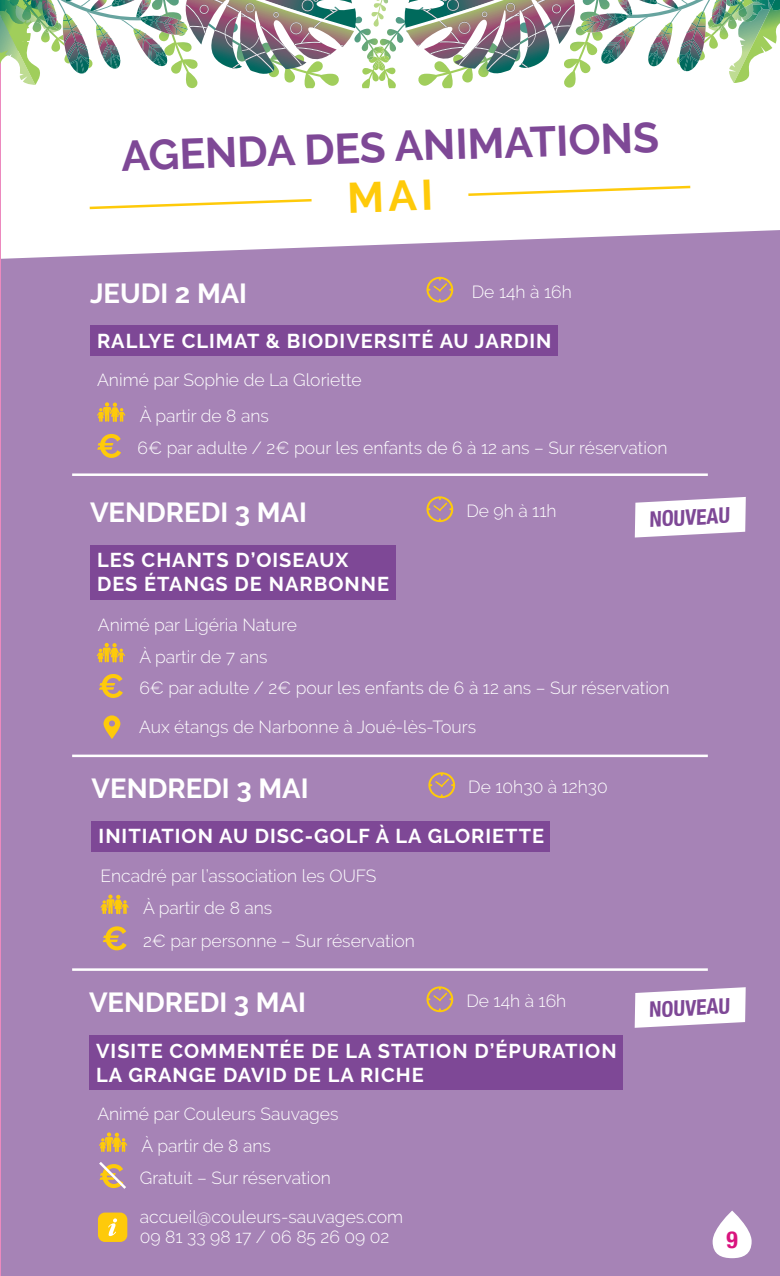
<style>
.page{position:relative;width:780px;height:1276px;background:#fff}
.page>*{position:absolute;margin:0;border:0;box-sizing:border-box;transform-origin:0 0}
.t1{font:700 42.5px "Raleway";color:#7e4896}
.DATE{font:700 27.5px "Raleway";color:#fff}
.t2{font:700 condensed 23.5px "Helvetica Neue";color:#d9147e}
.t3{font:700 condensed 21.5px "Helvetica Neue";color:#7e4896}
.TITRE_ANIMATION_CLAIR{font:700 20px "Raleway";letter-spacing:.05em;color:#fff}
.t4{font:300 17.5px "Raleway";color:#fff}
</style>
<div class="page">
<div style="left:1px;top:230px;width:779px;height:1046px;background:#a683b6"></div>
<hr style="left:0;top:0;width:1px;height:1276px;background:#ec89be">
<img style="left:362px;top:17px;width:41px;height:71px">
<img style="left:357px;top:16px;width:32px;height:69px">
<img style="left:368px;top:47px;width:21px;height:23px">
<img style="left:419px;top:83px;width:34px;height:5px">
<img style="left:564px;top:83px;width:11px;height:5px">
<img style="left:187px;top:85px;width:10px;height:3px">
<img style="left:403px;top:0;width:377px;height:83px">
<img style="left:0;top:0;width:357px;height:85px">
<img style="left:371px;top:0;width:17px;height:27px">
<svg style="left:426px;top:277px;width:27px;height:26px"></svg>
<div style="left:90px;top:326px;width:467px;height:30px;background:#7e4896"></div>
<svg style="left:97px;top:434px;width:24px;height:24px"></svg>
<svg style="left:97px;top:402px;width:28px;height:20px"></svg>
<hr style="left:72px;top:473px;width:635px;height:3px;background:#fff">
<svg style="left:428px;top:772px;width:27px;height:26px"></svg>
<div style="left:92px;top:821px;width:458px;height:30px;background:#7e4896"></div>
<svg style="left:100px;top:894px;width:29px;height:20px"></svg>
<svg style="left:103px;top:926px;width:23px;height:24px"></svg>
<div style="left:90px;top:545px;width:305px;height:31px;background:#7e4896"></div>
<div style="left:90px;top:569px;width:305px;height:31px;background:#7e4896"></div>
<svg style="left:426px;top:496px;width:27px;height:26px"></svg>
<svg style="left:634px;top:497px;width:111px;height:40px"></svg>
<svg style="left:97px;top:643px;width:28px;height:19px"></svg>
<svg style="left:103px;top:715px;width:17px;height:24px"></svg>
<svg style="left:99px;top:674px;width:24px;height:24px"></svg>
<hr style="left:72px;top:754px;width:635px;height:3px;background:#fff">
<hr style="left:72px;top:968px;width:635px;height:3px;background:#fff">
<svg style="left:426px;top:986px;width:27px;height:26px"></svg>
<div style="left:89px;top:1035px;width:533px;height:30px;background:#7e4896"></div>
<div style="left:89px;top:1059px;width:533px;height:30px;background:#7e4896"></div>
<svg style="left:99px;top:1132px;width:28px;height:20px"></svg>
<svg style="left:96px;top:1159px;width:33px;height:32px"></svg>
<div style="left:98px;top:1212px;width:29px;height:30px;background:#feca0a;border-radius:7px"></div>
<svg style="left:108px;top:1218px;width:9px;height:18px"></svg>
<svg style="left:634px;top:987px;width:111px;height:41px"></svg>
<svg style="left:712px;top:1210px;width:39px;height:48px"></svg>
<svg style="left:89px;top:185px;width:602px;height:25px"></svg>
<p class="t1" style="left:120px;top:132px;width:539px;rotate:-2deg">AGENDA DES ANIMATIONS</p>
<p class="DATE" style="left:90px;top:277px;width:159px">JEUDI 2 MAI</p>
<p class="TITRE_ANIMATION_CLAIR" style="left:97px;top:329px;width:456px">RALLYE CLIMAT &amp; BIODIVERSITÉ AU JARDIN</p>
<p class="t4" style="left:97px;top:370px;width:266px">Animé par Sophie de La Gloriette</p>
<p class="t4" style="left:472px;top:281px;width:101px">De 14h à 16h</p>
<p class="t4" style="left:140px;top:405px;width:131px">À partir de 8 ans</p>
<p class="t4" style="left:137px;top:438px;width:531px">6€ par adulte / 2€ pour les enfants de 6 à 12 ans – Sur réservation</p>
<p class="DATE" style="left:90px;top:497px;width:218px">VENDREDI 3 MAI</p>
<p class="TITRE_ANIMATION_CLAIR" style="left:97px;top:549px;width:252px">LES CHANTS D’OISEAUX</p>
<p class="TITRE_ANIMATION_CLAIR" style="left:97px;top:573px;width:293px">DES ÉTANGS DE NARBONNE</p>
<p class="t4" style="left:98px;top:614px;width:200px">Animé par Ligéria Nature</p>
<p class="t4" style="left:139px;top:646px;width:130px">À partir de 7 ans</p>
<p class="t4" style="left:466px;top:501px;width:92px">De 9h à 11h</p>
<p class="t3" style="left:648px;top:501px;width:82px;rotate:-3deg">NOUVEAU</p>
<p class="t4" style="left:139px;top:678px;width:531px">6€ par adulte / 2€ pour les enfants de 6 à 12 ans – Sur réservation</p>
<p class="t4" style="left:139px;top:716px;width:338px">Aux étangs de Narbonne à Joué-lès-Tours</p>
<p class="DATE" style="left:92px;top:773px;width:218px">VENDREDI 3 MAI</p>
<p class="TITRE_ANIMATION_CLAIR" style="left:99px;top:825px;width:447px">INITIATION AU DISC-GOLF À LA GLORIETTE</p>
<p class="t4" style="left:100px;top:865px;width:277px">Encadré par l’association les OUFS</p>
<p class="t4" style="left:143px;top:898px;width:131px">À partir de 8 ans</p>
<p class="t4" style="left:468px;top:777px;width:141px">De 10h30 à 12h30</p>
<p class="t4" style="left:143px;top:930px;width:273px">2€ par personne – Sur réservation</p>
<p class="DATE" style="left:89px;top:987px;width:218px">VENDREDI 3 MAI</p>
<p class="TITRE_ANIMATION_CLAIR" style="left:96px;top:1039px;width:522px">VISITE COMMENTÉE DE LA STATION D’ÉPURATION</p>
<p class="TITRE_ANIMATION_CLAIR" style="left:96px;top:1063px;width:329px">LA GRANGE DAVID DE LA RICHE</p>
<p class="t4" style="left:97px;top:1103px;width:242px">Animé par Couleurs Sauvages</p>
<p class="t4" style="left:142px;top:1135px;width:131px">À partir de 8 ans</p>
<p class="t4" style="left:466px;top:991px;width:101px">De 14h à 16h</p>
<p class="t4" style="left:140px;top:1168px;width:192px">Gratuit – Sur réservation</p>
<p class="t4" style="left:140px;top:1206px;width:265px">accueil@couleurs-sauvages.com</p>
<p class="t4" style="left:140px;top:1226px;width:251px">09 81 33 98 17 / 06 85 26 09 02</p>
<p class="t3" style="left:648px;top:992px;width:82px;rotate:-3deg">NOUVEAU</p>
<h3 class="t2" style="left:726px;top:1219px;width:13px">9</h3>
</div>
